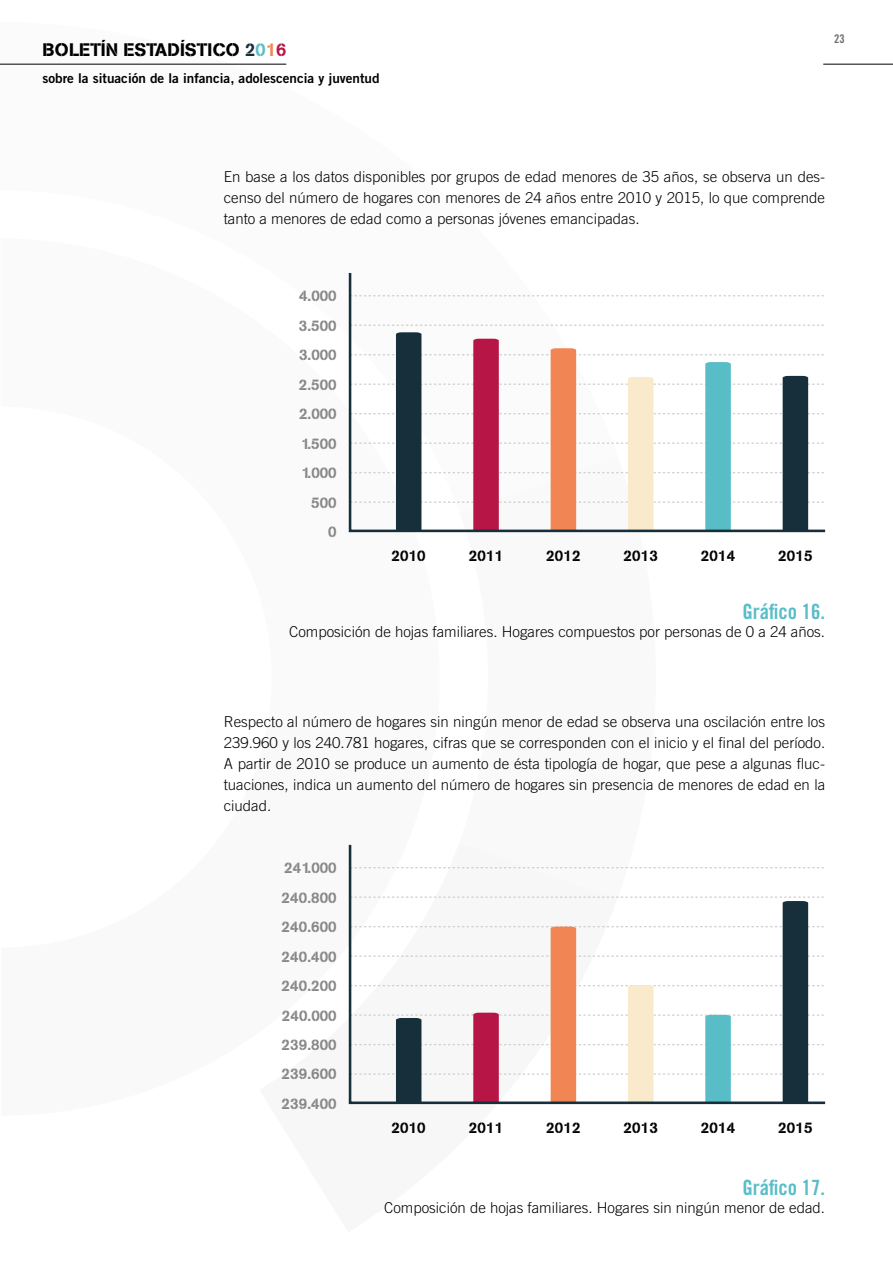
<style>
.page{position:relative;width:893px;height:1263px;background:#fff}
.page>*{position:absolute;margin:0;border:0;box-sizing:border-box;transform-origin:0 0}
.t1{font:21px "Trade Gothic Bold Cond Twenty";color:#58bdc7}
.t2{font:18px "AG Book Stencil";letter-spacing:.01em;color:#000}
.t3{font:300 15px/21px "Trade Gothic";color:#000;text-align:justify}
.t4{font:15px/29.4px "AG Book Stencil";letter-spacing:.02em;color:#878787;text-align:justify}
.t5{font:15px "AG Book Stencil";letter-spacing:.02em;color:#000}
.t6{font:15px/29.4px "AG Book Stencil";color:#878787;text-align:right}
.t7{font:13.5px "Trade Gothic Bold Two";color:#000}
.t8{font:12px "Trade Gothic Bold Cond Twenty";color:#706f6f}
.s1{color:#162f3b}
.s2{color:#58bdc7}
.s3{color:#f18553}
.s4{color:#b71546}
</style>
<div class="page">
<hr style="left:823px;top:64px;width:70px;height:1px;background:#000">
<svg style="left:348px;top:272px;width:478px;height:261px"></svg>
<svg style="left:348px;top:844px;width:478px;height:261px"></svg>
<hr style="left:0;top:64px;width:286px;height:1px;background:#000">
<p class="t2" style="left:43px;top:39px;width:245px">BOLETÍN ESTADÍSTICO <span class="s1">2</span><span class="s2">0</span><span class="s3">1</span><span class="s4">6</span></p>
<p class="t7" style="left:43px;top:70px;width:339px">sobre la situación de la infancia, adolescencia y juventud</p>
<p class="t8" style="left:834px;top:32px;width:12px">23</p>
<p class="t3" style="left:224px;top:166px;width:603px">En base a los datos disponibles por grupos de edad menores de 35 años, se observa un des&shy;censo del número de hogares con menores de 24 años entre 2010 y 2015, lo que comprende tanto a menores de edad como a personas jóvenes emancipadas.</p>
<p class="t4" style="left:299px;top:281px;width:39px">4.000<br>3.500<br>3.000</p>
<p class="t6" style="left:299px;top:370px;width:39px">2.500<br>2.000<br>1.500<br>1.000<br>500<br>0</p>
<p class="t5" style="left:391px;top:547px;width:36px">2010</p>
<p class="t5" style="left:546px;top:547px;width:36px">2012</p>
<p class="t5" style="left:623px;top:547px;width:36px">2013</p>
<p class="t5" style="left:701px;top:547px;width:36px">2014</p>
<p class="t5" style="left:778px;top:547px;width:36px">2015</p>
<p class="t5" style="left:469px;top:547px;width:36px">2011</p>
<h1 class="t1" style="left:742px;top:598px;width:84px">Gráfico 16.</h1>
<p class="t3" style="left:289px;top:621px;width:537px">Composición de hojas familiares. Hogares compuestos por personas de 0 a 24 años.</p>
<p class="t3" style="left:224px;top:711px;width:603px">Respecto al número de hogares sin ningún menor de edad se observa una oscilación entre los 239.960 y los 240.781 hogares, cifras que se corresponden con el inicio y el final del período.<br>A partir de 2010 se produce un aumento de ésta tipología de hogar, que pese a algunas fluc&shy;tuaciones, indica un aumento del número de hogares sin presencia de menores de edad en la ciudad.</p>
<p class="t4" style="left:281px;top:853px;width:57px">241.000<br>240.800<br>240.600</p>
<p class="t4" style="left:281px;top:942px;width:57px">240.400<br>240.200<br>240.000<br>239.800<br>239.600<br>239.400</p>
<p class="t5" style="left:391px;top:1119px;width:36px">2010</p>
<p class="t5" style="left:546px;top:1119px;width:36px">2012</p>
<p class="t5" style="left:623px;top:1119px;width:36px">2013</p>
<p class="t5" style="left:701px;top:1119px;width:36px">2014</p>
<p class="t5" style="left:778px;top:1119px;width:36px">2015</p>
<p class="t5" style="left:469px;top:1119px;width:36px">2011</p>
<h1 class="t1" style="left:742px;top:1175px;width:84px">Gráfico 17.</h1>
<p class="t3" style="left:384px;top:1197px;width:442px">Composición de hojas familiares. Hogares sin ningún menor de edad.</p>
</div>
